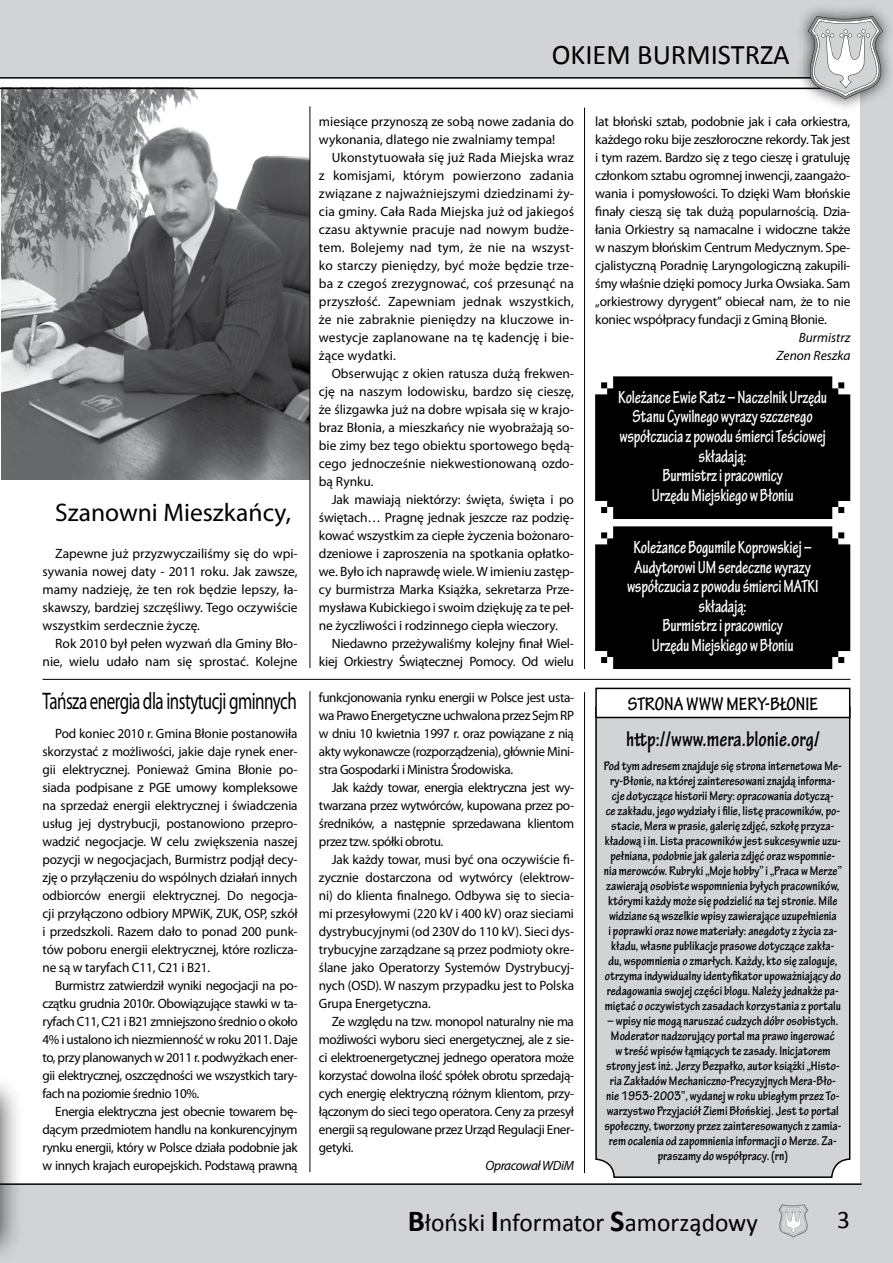
<style>
.page{position:relative;width:893px;height:1263px;background:#fff}
.page>*{position:absolute;margin:0;border:0;box-sizing:border-box;transform-origin:0 0}
.t1{font:28.5px "Calibri";color:#000}
.t2{font:25.5px "Myriad Pro";color:#000}
.t3{font:25.35px "Calibri";color:#000}
.t4{font:24px "Myriad Pro";letter-spacing:-.03em;color:#000;scale:.71 1}
.t5{font:700 condensed 22.5px "Tekton Pro";color:#000;scale:.95 1}
.t6{font:700 condensed 19.5px "Tekton Pro";color:#000}
.t7{font:700 condensed 18.75px/19.5px "Tekton Pro";letter-spacing:-.01em;color:#fff;text-align:center;scale:.88 1}
.t8{font:13.5px/18px "Myriad Pro";letter-spacing:-.01em;color:#000;text-align:justify}
.t9{font:700 condensed 13.5px/15px "Tekton Pro";color:#000;text-align:center}
.t10{font:italic 13.5px/18px "Myriad Pro";color:#000;text-align:right}
.t11{font:italic 13.5px "Myriad Pro";letter-spacing:-.03em;color:#000}
.s1{font-weight:700;font-size:30.6px}
</style>
<div class="page">
<img style="left:1px;top:89px;width:309px;height:391px">
<div style="left:0;top:0;width:893px;height:77px;background:#d1d3d4"></div>
<div style="left:861px;top:0;width:32px;height:1244px;background:#d1d3d4"></div>
<div style="left:0;top:1184px;width:893px;height:79px;background:#d1d3d4"></div>
<hr style="left:0;top:88px;width:850px;height:1px;background:#000">
<hr style="left:310px;top:106px;width:1px;height:562px;background:#000">
<hr style="left:584px;top:108px;width:1px;height:561px;background:#000">
<hr style="left:310px;top:691px;width:1px;height:481px;background:#000">
<hr style="left:584px;top:692px;width:1px;height:481px;background:#000">
<hr style="left:0;top:77px;width:850px;height:2px;background:#000">
<hr style="left:0;top:1183px;width:862px;height:2px;background:#000">
<div style="left:793px;top:1px;width:100px;height:110px;background:#000;opacity:.75"></div>
<svg style="left:807px;top:16px;width:78px;height:83px"></svg>
<svg style="left:778px;top:1204px;width:31px;height:33px"></svg>
<div style="left:0;top:1072px;width:23px;height:191px;background:#000;opacity:.75"></div>
<div style="left:595px;top:376px;width:255px;height:143px;background:#000"></div>
<div style="left:595px;top:526px;width:255px;height:143px;background:#000"></div>
<hr style="left:43px;top:679px;width:807px;height:1px;background:#000">
<div style="left:596px;top:689px;width:254px;height:488px;background:#d1d3d4;border-radius:18px"></div>
<div style="left:595px;top:688px;width:255px;height:490px;border:2px solid #000;border-radius:18px"></div>
<div style="left:596px;top:688px;width:254px;height:29px;background:#fff"></div>
<div style="left:595px;top:688px;width:255px;height:30px;border:2px solid #000"></div>
<h2 class="t2" style="left:55px;top:496px;width:237px">Szanowni Mieszkańcy,</h2>
<p class="t8" style="left:43px;top:544px;width:257px;text-indent:13px">Zapewne już przyzwyczailiśmy się do wpi&shy;sywania nowej daty - 2011 roku. Jak zawsze, mamy nadzieję, że ten rok będzie lepszy, ła&shy;skawszy, bardziej szczęśliwy. Tego oczywiście wszystkim serdecznie życzę.</p>
<p class="t8" style="left:43px;top:634px;width:257px;text-align:right">Rok 2010 był pełen wyzwań dla Gminy Bło&shy;nie, wielu udało nam się sprostać. Kolejne</p>
<h1 class="t1" style="left:552px;top:37px;width:240px">OKIEM BURMISTRZA</h1>
<p class="t8" style="left:319px;top:112px;width:257px">miesiące przynoszą ze sobą nowe zadania do wykonania, dlatego nie zwalniamy tempa!</p>
<p class="t8" style="left:319px;top:148px;width:257px;text-indent:13px">Ukonstytuowała się już Rada Miejska wraz z komisjami, którym powierzono zadania związane z najważniejszymi dziedzinami ży&shy;cia gminy. Cała Rada Miejska już od jakiegoś czasu aktywnie pracuje nad nowym budże&shy;tem. Bolejemy nad tym, że nie na wszyst&shy;ko starczy pieniędzy, być może będzie trze&shy;ba z czegoś zrezygnować, coś przesunąć na przyszłość. Zapewniam jednak wszystkich, że nie zabraknie pieniędzy na kluczowe in&shy;westycje zaplanowane na tę kadencję i bie&shy;żące wydatki.</p>
<p class="t8" style="left:319px;top:364px;width:257px;text-indent:13px">Obserwując z okien ratusza dużą frekwen&shy;cję na naszym lodowisku, bardzo się cieszę, że ślizgawka już na dobre wpisała się w krajo&shy;braz Błonia, a mieszkańcy nie wyobrażają so&shy;bie zimy bez tego obiektu sportowego będą&shy;cego jednocześnie niekwestionowaną ozdo&shy;bą Rynku.</p>
<p class="t8" style="left:319px;top:490px;width:257px;text-indent:13px">Jak mawiają niektórzy: święta, święta i po świętach… Pragnę jednak jeszcze raz podzię&shy;kować wszystkim za ciepłe życzenia bożonaro&shy;dzeniowe i zaproszenia na spotkania opłatko&shy;we. Było ich naprawdę wiele. W imieniu zastęp&shy;cy burmistrza Marka Książka, sekretarza Prze&shy;mysława Kubickiego i swoim dziękuję za te peł&shy;ne życzliwości i rodzinnego ciepła wieczory.</p>
<p class="t8" style="left:319px;top:634px;width:257px;text-align:right">Niedawno przeżywaliśmy kolejny finał Wiel&shy;kiej Orkiestry Świątecznej Pomocy. Od wielu</p>
<p class="t8" style="left:595px;top:112px;width:257px">lat błoński sztab, podobnie jak i cała orkiestra, każdego roku bije zeszłoroczne rekordy. Tak jest i tym razem. Bardzo się z tego cieszę i gratuluję członkom sztabu ogromnej inwencji, zaangażo&shy;wania i pomysłowości. To dzięki Wam błońskie finały cieszą się tak dużą popularnością. Dzia&shy;łania Orkiestry są namacalne i widoczne także w naszym błońskim Centrum Medycznym. Spe&shy;cjalistyczną Poradnię Laryngologiczną zakupili&shy;śmy właśnie dzięki pomocy Jurka Owsiaka. Sam „orkiestrowy dyrygent” obiecał nam, że to nie koniec współpracy fundacji z Gminą Błonie.</p>
<p class="t10" style="left:777px;top:328px;width:75px">Burmistrz<br>Zenon Reszka</p>
<h3 class="t7" style="left:618px;top:388px;width:239px">Koleżance Ewie Ratz – Naczelnik Urzędu<br>Stanu Cywilnego wyrazy szczerego współczucia z powodu śmierci Teściowej składają:<br>Burmistrz i pracownicy<br>Urzędu Miejskiego w Błoniu</h3>
<h3 class="t7" style="left:627px;top:538px;width:219px">Koleżance Bogumile Koprowskiej –<br>Audytorowi UM serdeczne wyrazy współczucia z powodu śmierci MATKI składają:<br>Burmistrz i pracownicy<br>Urzędu Miejskiego w Błoniu</h3>
<h3 class="t4" style="left:43px;top:686px;width:360px">Tańsza energia dla instytucji gminnych</h3>
<h3 class="t6" style="left:628px;top:693px;width:72px">Strona www</h3>
<h3 class="t6" style="left:726px;top:693px;width:78px">Mery-Błonie</h3>
<h3 class="t5" style="left:626px;top:726px;width:205px">http://www.mera.blonie.org/</h3>
<p class="t9" style="left:604px;top:759px;width:239px">Pod tym adresem znajduje się strona internetowa Me&shy;ry-Błonie, na której zainteresowani znajdą informa&shy;cje dotyczące historii Mery: opracowania dotyczą-<br>ce zakładu, jego wydziały i filie, listę pracowników, po&shy;stacie, Mera w prasie, galerię zdjęć, szkołę przyza&shy;kładową i in. Lista pracowników jest sukcesywnie uzu&shy;pełniana, podobnie jak galeria zdjęć oraz wspomnie&shy;nia merowców. Rubryki „Moje hobby” i „Praca w Merze” zawierają osobiste wspomnienia byłych pracowników, którymi każdy może się podzielić na tej stronie. Mile widziane są wszelkie wpisy zawierające uzupełnienia<br>i poprawki oraz nowe materiały: anegdoty z życia za&shy;kładu, własne publikacje prasowe dotyczące zakła&shy;du, wspomnienia o zmarłych. Każdy, kto się zaloguje, otrzyma indywidualny identyfikator upoważniający do redagowania swojej części blogu. Należy jednakże pa&shy;miętać o oczywistych zasadach korzystania z portalu</p>
<p class="t9" style="left:604px;top:1014px;width:239px">– wpisy nie mogą naruszać cudzych dóbr osobistych.<br>Moderator nadzorujący portal ma prawo ingerować<br>w treść wpisów łąmiących te zasady. Inicjatorem strony jest inż. Jerzy Bezpałko, autor książki „Histo&shy;ria Zakładów Mechaniczno-Precyzyjnych Mera-Bło&shy;nie 1953-2003”, wydanej w roku ubiegłym przez To&shy;warzystwo Przyjaciół Ziemi Błońskiej. Jest to portal społeczny, tworzony przez zainteresowanych z zamia&shy;rem ocalenia od zapomnienia informacji o Merze. Za&shy;praszamy do współpracy. (rn)</p>
<p class="t8" style="left:319px;top:688px;width:257px">funkcjonowania rynku energii w Polsce jest usta&shy;wa Prawo Energetyczne uchwalona przez Sejm RP w dniu 10 kwietnia 1997 r. oraz powiązane z nią akty wykonawcze (rozporządzenia), głównie Mini&shy;stra Gospodarki i Ministra Środowiska.</p>
<p class="t8" style="left:319px;top:778px;width:257px;text-indent:13px">Jak każdy towar, energia elektryczna jest wy&shy;twarzana przez wytwórców, kupowana przez po&shy;średników, a następnie sprzedawana klientom przez tzw. spółki obrotu.</p>
<p class="t8" style="left:319px;top:850px;width:257px;text-indent:13px">Jak każdy towar, musi być ona oczywiście fi&shy;zycznie dostarczona od wytwórcy (elektrow&shy;ni) do klienta finalnego. Odbywa się to siecia&shy;mi przesyłowymi (220 kV i 400 kV) oraz sieciami dystrybucyjnymi (od 230V do 110 kV). Sieci dys&shy;trybucyjne zarządzane są przez podmioty okre&shy;ślane jako Operatorzy Systemów Dystrybucyj&shy;nych (OSD). W naszym przypadku jest to Polska Grupa Energetyczna.</p>
<p class="t8" style="left:319px;top:1012px;width:257px;text-indent:13px">Ze względu na tzw. monopol naturalny nie ma możliwości wyboru sieci energetycznej, ale z sie&shy;ci elektroenergetycznej jednego operatora może korzystać dowolna ilość spółek obrotu sprzedają&shy;cych energię elektryczną różnym klientom, przy&shy;łączonym do sieci tego operatora. Ceny za przesył energii są regulowane przez Urząd Regulacji Ener&shy;getyki.</p>
<p class="t11" style="left:486px;top:1157px;width:90px">Opracował WDiM</p>
<p class="t8" style="left:43px;top:724px;width:257px;text-indent:13px">Pod koniec 2010 r. Gmina Błonie postanowiła skorzystać z możliwości, jakie daje rynek ener&shy;gii elektrycznej. Ponieważ Gmina Błonie po&shy;siada podpisane z PGE umowy kompleksowe na sprzedaż energii elektrycznej i świadczenia usług jej dystrybucji, postanowiono przepro&shy;wadzić negocjacje. W celu zwiększenia naszej pozycji w negocjacjach, Burmistrz podjął decy&shy;zję o przyłączeniu do wspólnych działań innych odbiorców energii elektrycznej. Do negocja&shy;cji przyłączono odbiory MPWiK, ZUK, OSP, szkół i przedszkoli. Razem dało to ponad 200 punk&shy;tów poboru energii elektrycznej, które rozlicza&shy;ne są w taryfach C11, C21 i B21.</p>
<p class="t8" style="left:43px;top:976px;width:257px;text-indent:13px">Burmistrz zatwierdził wyniki negocjacji na po&shy;czątku grudnia 2010r. Obowiązujące stawki w ta&shy;ryfach C11, C21 i B21 zmniejszono średnio o około 4% i ustalono ich niezmienność w roku 2011. Daje to, przy planowanych w 2011 r. podwyżkach ener&shy;gii elektrycznej, oszczędności we wszystkich tary&shy;fach na poziomie średnio 10%.</p>
<p class="t8" style="left:43px;top:1102px;width:257px;text-indent:13px">Energia elektryczna jest obecnie towarem bę&shy;dącym przedmiotem handlu na konkurencyjnym rynku energii, który w Polsce działa podobnie jak w innych krajach europejskich. Podstawą prawną</p>
<h3 class="t3" style="left:408px;top:1207px;width:352px"><span class="s1">B</span>łoński <span class="s1">I</span>nformator <span class="s1">S</span>amorządowy</h3>
<h3 class="t3" style="left:837px;top:1203px;width:14px">3</h3>
</div>
